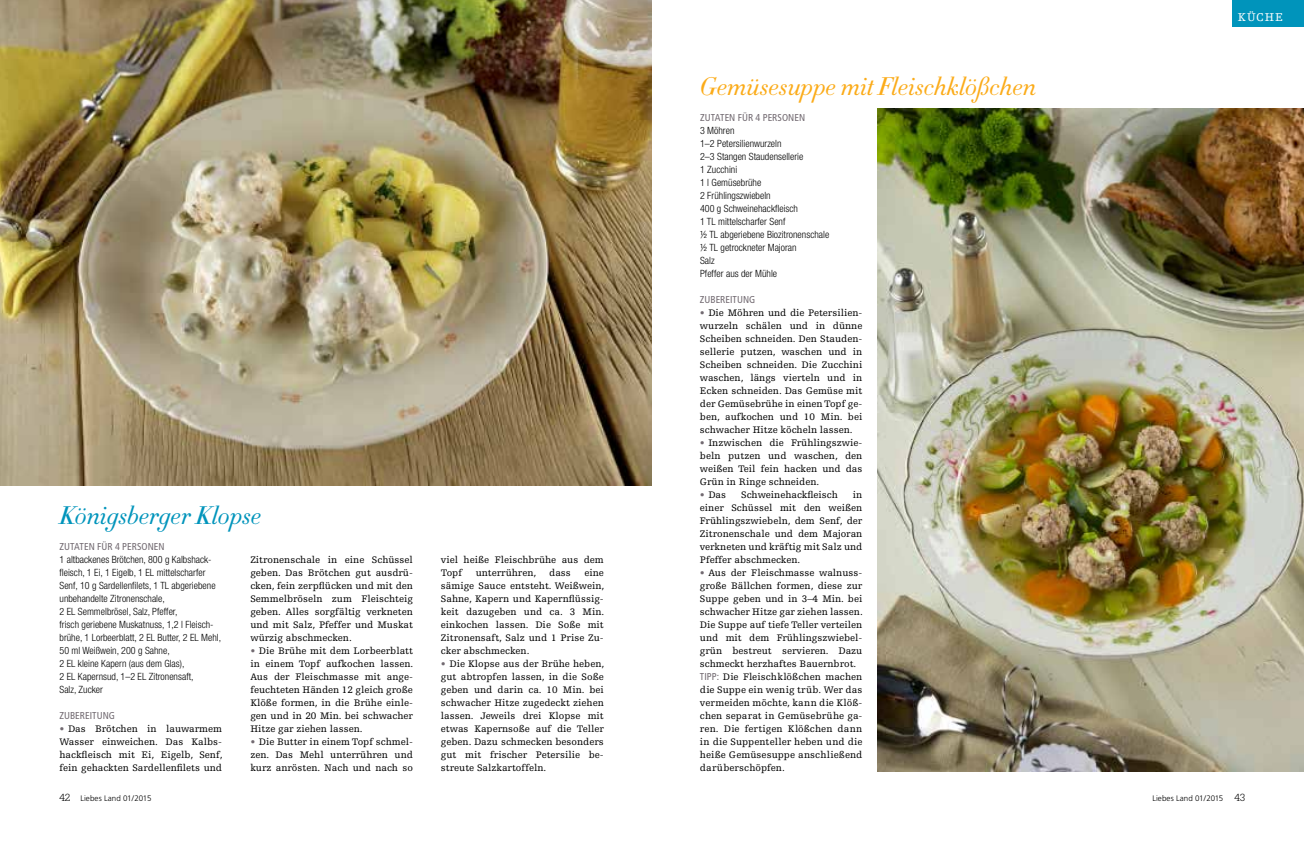
<style>
.page{position:relative;width:1304px;height:842px;background:#fff}
.page>*{position:absolute;margin:0;border:0;box-sizing:border-box;transform-origin:0 0}
.t1{font:25px "Didot HTF L06 Light Ital";letter-spacing:-.01em;color:#fbab18}
.t2{font:25px "Didot HTF L06 Light Ital";letter-spacing:-.015em;color:#0094bb}
.t3{font:12px "Egyptienne F";color:#fff}
.t4{font:10px/13px "Egyptienne F";color:#000;text-align:justify}
.t5{font:300 condensed 10px/13px "Helvetica Neue";letter-spacing:.005em;color:#000}
.t6{font:condensed 10px "Frutiger";letter-spacing:.005em;color:#726a71}
.t7{font:300 8px "Frutiger";letter-spacing:.01em;color:#000}
.s1{color:#726a71}
.s2{font-family:"Serifa";font-size:11px}
.s3{font-family:"Frutiger";font-stretch:condensed;color:#726a71}
</style>
<div class="page">
<img style="left:0;top:0;width:652px;height:485px">
<img style="left:877px;top:109px;width:427px;height:662px">
<div style="left:1232px;top:0;width:72px;height:26px;background:#0094bb"></div>
<h1 class="t2" style="left:60px;top:499px;width:203px">Königsberger Klopse</h1>
<p class="t6" style="left:60px;top:541px;width:107px">ZUTATEN FÜR 4 PERSONEN</p>
<p class="t5" style="left:60px;top:553px;width:163px">1 altbackenes Brötchen, 800 g Kalbshack&shy;fleisch, 1 Ei, 1 Eigelb, 1 EL mittelscharfer Senf, 10 g Sardellenfilets, 1 TL abgeriebene unbehandelte Zitronenschale,<br>2 EL Semmelbrösel, Salz, Pfeffer,<br>frisch geriebene Muskatnuss, 1,2 l Fleisch&shy;brühe, 1 Lorbeerblatt, 2 EL Butter, 2 EL Mehl, 50 ml Weißwein, 200 g Sahne,<br>2 EL kleine Kapern (aus dem Glas),<br>2 EL Kapernsud, 1–2 EL Zitronensaft,<br>Salz, Zucker</p>
<p class="t6" style="left:60px;top:710px;width:57px">ZUBEREITUNG</p>
<p class="t4" style="left:60px;top:723px;width:164px"><span class="s1">•</span> Das Brötchen in lauwarmem Wasser einweichen. Das Kalbs&shy;hackfleisch mit Ei, Eigelb, Senf, fein gehackten Sardellenfilets und</p>
<p class="t4" style="left:250px;top:554px;width:164px">Zitronenschale in eine Schüssel geben. Das Brötchen gut ausdrü&shy;cken, fein zerpflücken und mit den Semmelbröseln zum Fleischteig geben. Alles sorgfältig verkneten und mit Salz, Pfeffer und Muskat würzig abschmecken.</p>
<p class="t4" style="left:250px;top:645px;width:164px"><span class="s1">•</span> Die Brühe mit dem Lorbeerblatt in einem Topf aufkochen lassen.<br>Aus der Fleischmasse mit ange&shy;feuchteten Händen 12 gleich große Klöße formen, in die Brühe einle&shy;gen und in 20 Min. bei schwacher Hitze gar ziehen lassen.</p>
<p class="t4" style="left:250px;top:736px;width:164px"><span class="s1">•</span> Die Butter in einem Topf schmel&shy;zen. Das Mehl unterrühren und kurz anrösten. Nach und nach so</p>
<p class="t7" style="left:60px;top:794px;width:93px"><span class="s2">42</span> Liebes Land 01/2015</p>
<p class="t4" style="left:441px;top:554px;width:164px">viel heiße Fleischbrühe aus dem<br>Topf</p>
<p class="t4" style="left:476px;top:567px;width:62px">unterrühren,</p>
<p class="t4" style="left:549px;top:567px;width:23px">dass</p>
<p class="t4" style="left:441px;top:567px;width:165px;text-indent:143px">eine sämige Sauce entsteht. Weißwein, Sahne, Kapern und Kapernflüssig&shy;keit dazugeben und ca. 3 Min. einkochen lassen. Die Soße mit Zitronensaft, Salz und 1 Prise Zu&shy;cker abschmecken.</p>
<p class="t4" style="left:441px;top:658px;width:165px"><span class="s1">•</span> Die Klopse aus der Brühe heben, gut abtropfen lassen, in die Soße geben und darin ca. 10 Min. bei schwacher Hitze zugedeckt ziehen lassen. Jeweils drei Klopse mit etwas Kapernsoße auf die Teller geben. Dazu schmecken besonders gut mit frischer Petersilie be&shy;streute Salzkartoffeln.</p>
<h1 class="t1" style="left:700px;top:71px;width:337px">Gemüsesuppe mit Fleischklößchen</h1>
<p class="t6" style="left:700px;top:112px;width:107px">ZUTATEN FÜR 4 PERSONEN</p>
<p class="t5" style="left:700px;top:124px;width:131px">3 Möhren<br>1–2 Petersilienwurzeln<br>2–3 Stangen Staudensellerie<br>1 Zucchini<br>1 l Gemüsebrühe<br>2 Frühlingszwiebeln<br>400 g Schweinehackfleisch<br>1 TL mittelscharfer Senf<br>½ TL abgeriebene Biozitronenschale ½ TL getrockneter Majoran<br>Salz<br>Pfeffer aus der Mühle</p>
<p class="t6" style="left:700px;top:294px;width:57px">ZUBEREITUNG</p>
<p class="t4" style="left:700px;top:307px;width:164px"><span class="s1">•</span> Die Möhren und die Petersilien&shy;wurzeln schälen und in dünne Scheiben schneiden. Den Stauden&shy;sellerie putzen, waschen und in Scheiben schneiden. Die Zucchini waschen, längs vierteln und in Ecken schneiden. Das Gemüse mit der Gemüsebrühe in einen Topf ge&shy;ben, aufkochen und 10 Min. bei schwacher Hitze köcheln lassen.</p>
<p class="t4" style="left:700px;top:437px;width:164px"><span class="s1">•</span> Inzwischen die Frühlingszwie&shy;beln putzen und waschen, den weißen Teil fein hacken und das Grün in Ringe schneiden.</p>
<p class="t4" style="left:700px;top:489px;width:28px"><span class="s1">•</span> Das</p>
<p class="t4" style="left:741px;top:489px;width:98px">Schweinehackfleisch</p>
<p class="t4" style="left:700px;top:489px;width:164px;text-indent:153px">in einer Schüssel mit den weißen Frühlingszwiebeln, dem Senf, der Zitronenschale und dem Majoran verkneten und kräftig mit Salz und Pfeffer abschmecken.</p>
<p class="t4" style="left:700px;top:567px;width:164px;text-align:left"><span class="s1">•</span> Aus der Fleischmasse walnuss&shy;große Bällchen formen, diese zur<br>Suppe geben und in 3–4 Min. bei schwacher Hitze gar ziehen lassen.<br>Die Suppe auf tiefe Teller verteilen und mit dem Frühlingszwiebel&shy;grün bestreut servieren. Dazu schmeckt herzhaftes Bauernbrot.<br><span class="s3">TIPP :</span> Die Fleischklößchen machen die Suppe ein wenig trüb. Wer das vermeiden möchte, kann die Klöß&shy;chen separat in Gemüsebrühe ga&shy;ren. Die fertigen Klößchen dann in die Suppenteller heben und die heiße Gemüsesuppe anschließend darüberschöpfen.</p>
<p class="t3" style="left:1238px;top:10px;width:28px">Küche</p>
<p class="t7" style="left:1152px;top:794px;width:94px">Liebes Land 01/2015 <span class="s2">43</span></p>
</div>
